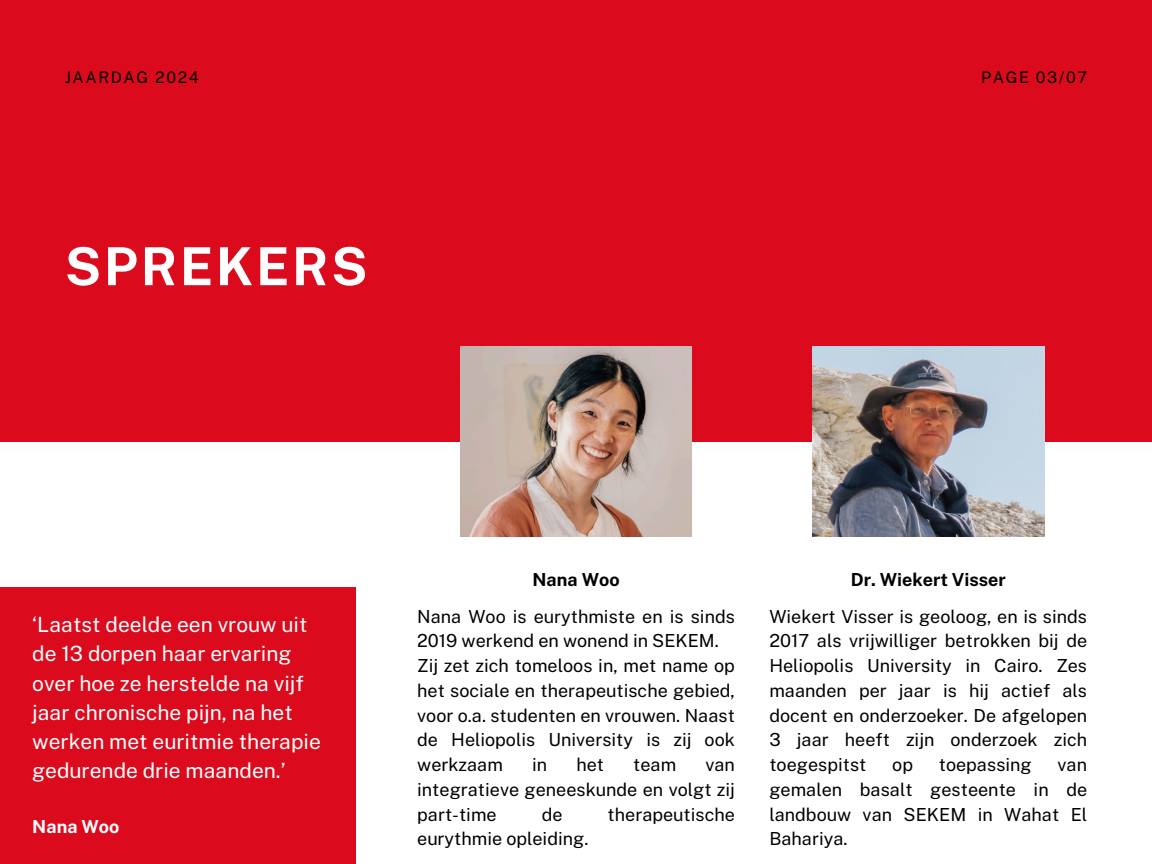
<style>
.page{position:relative;width:1152px;height:864px;background:#fff}
.page>*{position:absolute;margin:0;border:0;box-sizing:border-box;transform-origin:0 0}
.t1{font:700 52.5px "Public Sans";letter-spacing:.05em;color:#fff}
.t2{font:21px/29.2px "Public Sans";color:#fff}
.t3{font:18px/24.8px "Public Sans";color:#000;text-align:justify}
.t4{font:700 18px "Public Sans";color:#000}
.t5{font:700 18px "Public Sans";color:#fff}
.t6{font:16.05px "Public Sans";letter-spacing:.1em;color:#000}
</style>
<div class="page">
<div style="left:0;top:0;width:1151px;height:442px;background:#db0a1d"></div>
<img style="left:460px;top:347px;width:232px;height:190px">
<img style="left:812px;top:347px;width:232px;height:190px">
<div style="left:0;top:588px;width:355px;height:276px;background:#db0a1d"></div>
<h3 class="t6" style="left:65px;top:67px;width:136px">JAARDAG 2024</h3>
<h4 class="t6" style="left:981px;top:67px;width:108px">PAGE 03/07</h4>
<h4 class="t1" style="left:65px;top:235px;width:304px">SPREKERS</h4>
<h3 class="t2" style="left:32px;top:610px;width:290px">‘Laatst deelde een vrouw uit de 13 dorpen haar ervaring over hoe ze herstelde na vijf jaar chronische pijn, na het werken met euritmie therapie gedurende drie maanden.’</h3>
<h3 class="t5" style="left:32px;top:816px;width:89px">Nana Woo</h3>
<p class="t4" style="left:533px;top:569px;width:89px">Nana Woo</p>
<h1 class="t3" style="left:417px;top:604px;width:319px;text-align:left">Nana Woo is eurythmiste en is sinds<br>2019 werkend en wonend in SEKEM.<br>Zij zet zich tomeloos in, met name op het sociale en therapeutische gebied, voor o.a. studenten en vrouwen. Naast de Heliopolis University is zij ook werkzaam</h1>
<h1 class="t3" style="left:532px;top:752px;width:17px">in</h1>
<h1 class="t3" style="left:576px;top:752px;width:29px">het</h1>
<h1 class="t3" style="left:633px;top:752px;width:45px">team</h1>
<h1 class="t3" style="left:417px;top:752px;width:319px;text-indent:288px">van integratieve geneeskunde en volgt zij part-time</h1>
<h1 class="t3" style="left:542px;top:802px;width:22px">de</h1>
<h1 class="t3" style="left:608px;top:802px;width:129px">therapeutische</h1>
<h1 class="t3" style="left:417px;top:827px;width:173px">eurythmie opleiding.</h1>
<p class="t4" style="left:851px;top:569px;width:157px">Dr. Wiekert Visser</p>
<h2 class="t3" style="left:769px;top:604px;width:319px">Wiekert Visser is geoloog, en is sinds 2017 als vrijwilliger betrokken bij de Heliopolis University in Cairo. Zes maanden per jaar is hij actief als docent en onderzoeker. De afgelopen 3 jaar heeft zijn onderzoek zich toegespitst</h2>
<h2 class="t3" style="left:892px;top:752px;width:22px">op</h2>
<h2 class="t3" style="left:939px;top:752px;width:94px">toepassing</h2>
<h2 class="t3" style="left:769px;top:752px;width:319px;text-indent:288px">van gemalen basalt gesteente in de landbouw van SEKEM in Wahat El Bahariya.</h2>
</div>
